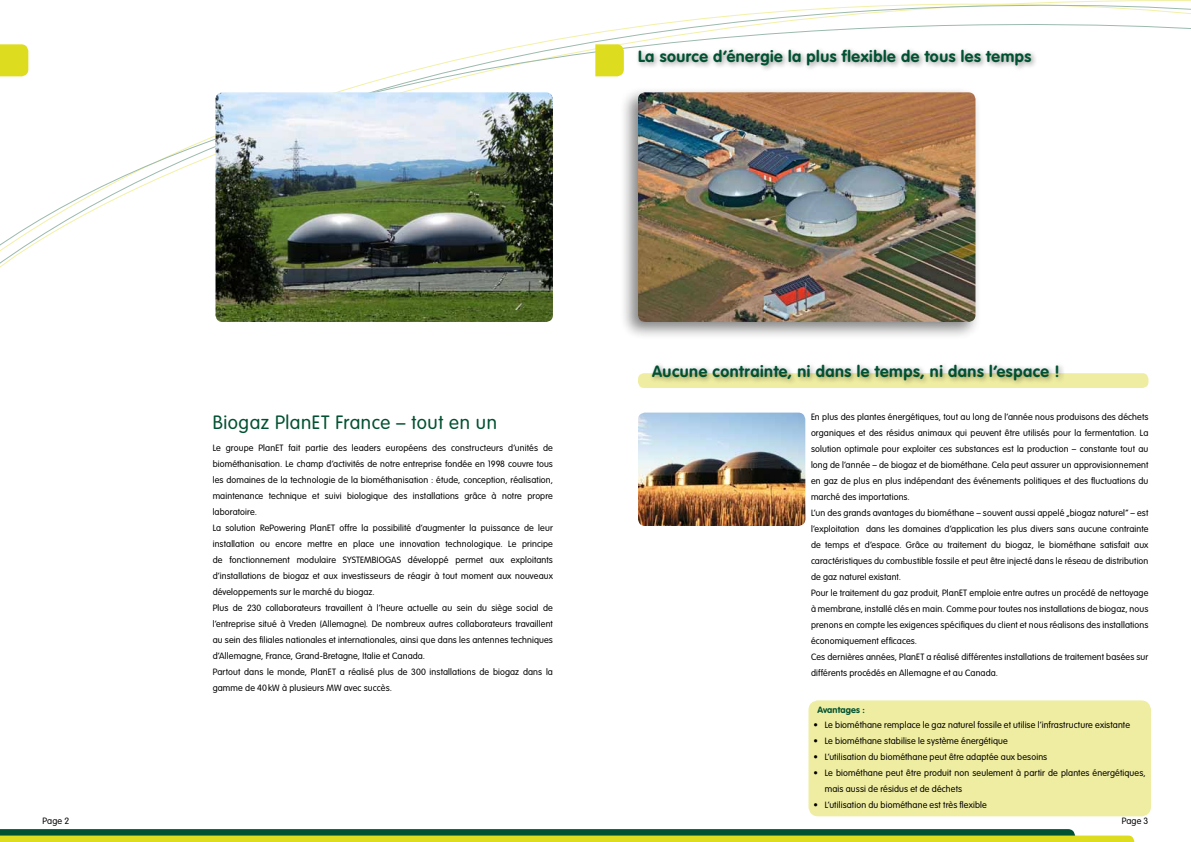
<style>
.page{position:relative;width:1191px;height:842px;background:#fff}
.page>*{position:absolute;margin:0;border:0;box-sizing:border-box;transform-origin:0 0}
.t1{font:300 19px "VAG Rounded Std";letter-spacing:.03em;color:#005131}
.t2{font:700 16px "VAG Rounded Std";letter-spacing:.035em;color:#005131}
.t3{font:300 9px/16px "VAG Rounded Std";letter-spacing:.015em;color:#000}
.t4{font:700 9px "VAG Rounded Std";letter-spacing:.01em;color:#005131}
</style>
<div class="page">
<svg style="left:0;top:0;width:1191px;height:268px"></svg>
<svg style="left:0;top:44px;width:28px;height:32px"></svg>
<svg style="left:0;top:829px;width:1134px;height:13px;background:#769b2e"></svg>
<img style="left:215px;top:92px;width:338px;height:230px">
<div style="left:635px;top:46px;width:403px;height:26px;background:#000;opacity:.41"></div>
<svg style="left:595px;top:44px;width:29px;height:32px"></svg>
<div style="left:619px;top:86px;width:363px;height:254px;background:#000;opacity:.49"></div>
<img style="left:638px;top:92px;width:337px;height:230px">
<div style="left:638px;top:373px;width:510px;height:15px;background:#efeda1;border-radius:6px"></div>
<div style="left:649px;top:362px;width:416px;height:25px;background:#000;opacity:.41"></div>
<img style="left:638px;top:413px;width:167px;height:113px">
<div style="left:811px;top:703px;width:337px;height:111px;background:#efeda1;border-radius:7px"></div>
<div style="left:808px;top:700px;width:343px;height:116px;border:5px solid #efeda1;border-radius:7px"></div>
<p class="t3" style="left:43px;top:813px;width:28px">Page 2</p>
<h2 class="t2" style="left:638px;top:47px;width:395px">La source d‘énergie la plus flexible de tous les temps</h2>
<h1 class="t1" style="left:213px;top:412px;width:286px">Biogaz PlanET France – tout en un</h1>
<p class="t3" style="left:213px;top:440px;width:342px">Le groupe PlanET fait partie des leaders européens des constructeurs d’unités de biométhanisation. Le champ d’activités de notre entreprise fondée en 1998 couvre tous les domaines de la technologie de la biométhanisation : étude, conception, réalisation, maintenance technique et suivi biologique des installations grâce à notre propre laboratoire.<br>La solution RePowering PlanET offre la possibilité d‘augmenter la puissance de leur installation ou encore mettre en place une innovation technologique. Le principe de fonctionnement modulaire SYSTEMBIOGAS développé permet aux exploitants d‘installations de biogaz et aux investisseurs de réagir à tout moment aux nouveaux développements sur le marché du biogaz.<br>Plus de 230 collaborateurs travaillent à l’heure actuelle au sein du siège social de l’entreprise situé à Vreden (Allemagne). De nombreux autres collaborateurs travaillent au sein des filiales nationales et internationales, ainsi que dans les antennes techniques d’Allemagne, France, Grand-Bretagne, Italie et Canada.<br>Partout dans le monde, PlanET a réalisé plus de 300 installations de biogaz dans la gamme de 40kW à plusieurs MW avec succès.</p>
<h2 class="t2" style="left:652px;top:362px;width:409px">Aucune contrainte, ni dans le temps, ni dans l‘espace !</h2>
<p class="t3" style="left:811px;top:409px;width:339px">En plus des plantes énergétiques, tout au long de l‘année nous produisons des déchets organiques et des résidus animaux qui peuvent être utilisés pour la fermentation. La solution optimale pour exploiter ces substances est la production – constante tout au long de l‘année – de biogaz et de biométhane. Cela peut assurer un approvisionnement en gaz de plus en plus indépendant des événements politiques et des fluctuations du marché des importations.<br>L‘un des grands avantages du biométhane – souvent aussi appelé „biogaz naturel“ – est l‘exploitation dans les domaines d‘application les plus divers sans aucune contrainte de temps et d‘espace. Grâce au traitement du biogaz, le biométhane satisfait aux caractéristiques du combustible fossile et peut être injecté dans le réseau de distribution de gaz naturel existant.<br>Pour le traitement du gaz produit, PlanET emploie entre autres un procédé de nettoyage à membrane, installé clés en main. Comme pour toutes nos installations de biogaz, nous prenons en compte les exigences spécifiques du client et nous réalisons des installations économiquement efficaces.<br>Ces dernières années, PlanET a réalisé différentes installations de traitement basées sur différents procédés en Allemagne et au Canada.</p>
<p class="t4" style="left:817px;top:705px;width:49px">Avantages :</p>
<p class="t3" style="left:813px;top:717px;width:318px">• Le biométhane remplace le gaz naturel fossile et utilise l‘infrastructure existante</p>
<p class="t3" style="left:813px;top:733px;width:196px">• Le biométhane stabilise le système énergétique</p>
<p class="t3" style="left:813px;top:749px;width:235px">• L‘utilisation du biométhane peut être adaptée aux besoins</p>
<p class="t3" style="left:825px;top:765px;width:322px;text-indent:-11px">• Le biométhane peut être produit non seulement à partir de plantes énergétiques, mais aussi de résidus et de déchets</p>
<p class="t3" style="left:813px;top:797px;width:175px">• L‘utilisation du biométhane est très flexible</p>
<p class="t3" style="left:1121px;top:813px;width:28px">Page 3</p>
</div>
